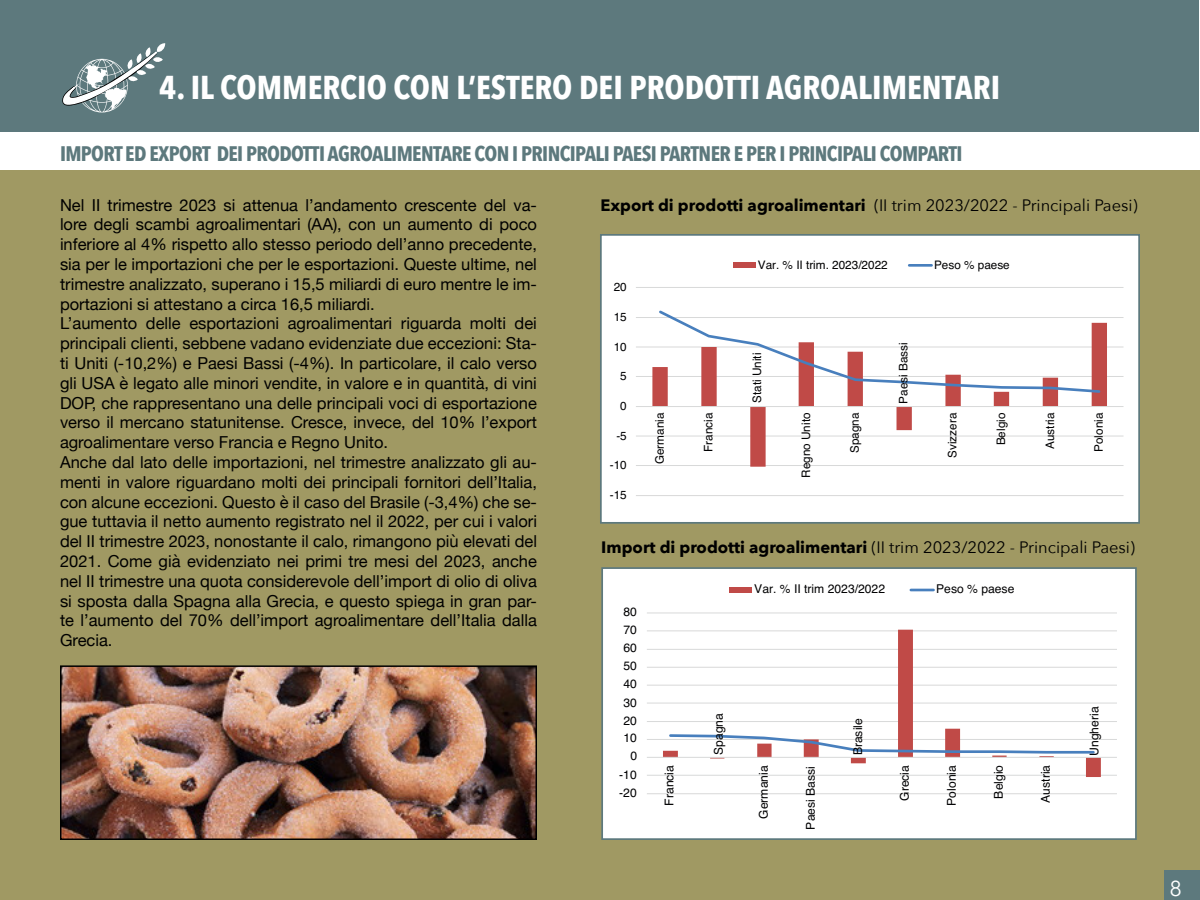
<style>
.page{position:relative;width:1200px;height:900px;background:#fff}
.page>*{position:absolute;margin:0;border:0;box-sizing:border-box;transform-origin:0 0}
.t1{font:700 33px "Avenir Next Condensed";color:#fff}
.t2{font:21.6px "Avenir Next";color:#fff}
.t3{font:700 21px "Avenir Next Condensed";letter-spacing:-.03em;color:#5d797d}
.t4{font:16.5px/19.8px "Helvetica Neue";color:#000}
.t5{font:16.5px "Avenir Next";color:#000}
.t6{font:12.15px "Helvetica";color:#010102}
.t7{font:11.7px "Helvetica";color:#010102}
.s1{font-weight:700}
</style>
<div class="page">
<div style="left:0;top:171px;width:1200px;height:729px;background:#a09963"></div>
<div style="left:1px;top:1px;width:1198px;height:131px;background:#5d797d"></div>
<div style="left:600px;top:234px;width:540px;height:290px;background:#fff;border:2px solid #5d797d"></div>
<div style="left:601px;top:567px;width:536px;height:273px;background:#fff;border:2px solid #5d797d"></div>
<div style="left:1164px;top:871px;width:36px;height:29px;background:#5d797d"></div>
<svg style="left:62px;top:43px;width:103px;height:70px"></svg>
<img style="left:63px;top:668px;width:471px;height:169px">
<div style="left:60px;top:665px;width:477px;height:175px;border:2px solid #000"></div>
<hr style="left:636px;top:495px;width:488px;height:1px;background:#d8d9d9">
<hr style="left:636px;top:465px;width:488px;height:1px;background:#d8d9d9">
<hr style="left:636px;top:436px;width:488px;height:1px;background:#d8d9d9">
<hr style="left:636px;top:376px;width:488px;height:1px;background:#d8d9d9">
<hr style="left:636px;top:347px;width:488px;height:1px;background:#d8d9d9">
<hr style="left:636px;top:317px;width:488px;height:1px;background:#d8d9d9">
<hr style="left:636px;top:287px;width:488px;height:1px;background:#d8d9d9">
<svg style="left:652px;top:323px;width:455px;height:144px"></svg>
<hr style="left:636px;top:406px;width:488px;height:1px;background:#d8d9d9">
<svg style="left:657px;top:310px;width:445px;height:84px"></svg>
<div style="left:733px;top:263px;width:23px;height:5px;background:#c04a47"></div>
<hr style="left:909px;top:264px;width:23px;height:3px;background:#487fbd">
<hr style="left:647px;top:793px;width:470px;height:1px;background:#d8d9d9">
<hr style="left:647px;top:775px;width:470px;height:1px;background:#d8d9d9">
<hr style="left:647px;top:739px;width:470px;height:1px;background:#d8d9d9">
<hr style="left:647px;top:721px;width:470px;height:1px;background:#d8d9d9">
<hr style="left:647px;top:703px;width:470px;height:1px;background:#d8d9d9">
<hr style="left:647px;top:685px;width:470px;height:1px;background:#d8d9d9">
<hr style="left:647px;top:667px;width:470px;height:1px;background:#d8d9d9">
<hr style="left:647px;top:649px;width:470px;height:1px;background:#d8d9d9">
<hr style="left:647px;top:630px;width:470px;height:1px;background:#d8d9d9">
<hr style="left:647px;top:613px;width:470px;height:1px;background:#d8d9d9">
<svg style="left:663px;top:630px;width:438px;height:147px"></svg>
<hr style="left:647px;top:757px;width:470px;height:1px;background:#d8d9d9">
<svg style="left:668px;top:733px;width:428px;height:22px"></svg>
<div style="left:729px;top:587px;width:23px;height:6px;background:#c04a47"></div>
<hr style="left:911px;top:589px;width:23px;height:2px;background:#487fbd">
<h1 class="t1" style="left:159px;top:68px;width:843px">4. IL COMMERCIO CON L’ESTERO DEI PRODOTTI AGROALIMENTARI</h1>
<p class="t3" style="left:60px;top:141px;width:904px">IMPORT ED EXPORT DEI PRODOTTI AGROALIMENTARE CON I PRINCIPALI PAESI PARTNER E PER I PRINCIPALI COMPARTI</p>
<p class="t5" style="left:600px;top:192px;width:539px"><span class="s1">Export di prodotti agroalimentari</span> (II trim 2023/2022 - Principali Paesi)</p>
<p class="t4" style="left:60px;top:196px;width:479px">Nel II trimestre 2023 si attenua l’andamento crescente del va&shy;lore degli scambi agroalimentari (AA), con un aumento di poco inferiore al 4% rispetto allo stesso periodo dell’anno precedente, sia per le importazioni che per le esportazioni. Queste ultime, nel trimestre analizzato, superano i 15,5 miliardi di euro mentre le im&shy;portazioni si attestano a circa 16,5 miliardi.<br>L’aumento delle esportazioni agroalimentari riguarda molti dei principali clienti, sebbene vadano evidenziate due eccezioni: Sta&shy;ti Uniti (-10,2%) e Paesi Bassi (-4%). In particolare, il calo verso gli USA è legato alle minori vendite, in valore e in quantità, di vini DOP, che rappresentano una delle principali voci di esportazione verso il mercano statunitense. Cresce, invece, del 10% l’export agroalimentare verso Francia e Regno Unito.<br>Anche dal lato delle importazioni, nel trimestre analizzato gli au&shy;menti in valore riguardano molti dei principali fornitori dell’Italia, con alcune eccezioni. Questo è il caso del Brasile (-3,4%) che se&shy;gue tuttavia il netto aumento registrato nel il 2022, per cui i valori del II trimestre 2023, nonostante il calo, rimangono più elevati del 2021. Come già evidenziato nei primi tre mesi del 2023, anche nel II trimestre una quota considerevole dell’import di olio di oliva si sposta dalla Spagna alla Grecia, e questo spiega in gran par&shy;te l’aumento del 70% dell’import agroalimentare dell’Italia dalla Grecia.</p>
<p class="t7" style="left:758px;top:255px;width:131px">Var. % II trim. 2023/2022</p>
<p class="t7" style="left:934px;top:255px;width:77px">Peso % paese</p>
<p class="t7" style="left:614px;top:278px;width:15px">20</p>
<p class="t7" style="left:614px;top:308px;width:15px">15</p>
<p class="t7" style="left:614px;top:337px;width:15px">10</p>
<p class="t7" style="left:895px;top:404px;width:63px;rotate:-90deg">Paesi Bassi</p>
<p class="t7" style="left:748px;top:403px;width:52px;rotate:-90deg">Stati Uniti</p>
<p class="t7" style="left:620px;top:367px;width:8px">5</p>
<p class="t7" style="left:620px;top:396px;width:8px">0</p>
<p class="t7" style="left:943px;top:458px;width:47px;rotate:-90deg">Svizzera</p>
<p class="t7" style="left:992px;top:445px;width:34px;rotate:-90deg">Belgio</p>
<p class="t7" style="left:1041px;top:449px;width:38px;rotate:-90deg">Austria</p>
<p class="t7" style="left:1090px;top:452px;width:41px;rotate:-90deg">Polonia</p>
<p class="t7" style="left:797px;top:478px;width:67px;rotate:-90deg">Regno Unito</p>
<p class="t7" style="left:846px;top:453px;width:42px;rotate:-90deg">Spagna</p>
<p class="t7" style="left:651px;top:464px;width:53px;rotate:-90deg">Germania</p>
<p class="t7" style="left:699px;top:452px;width:41px;rotate:-90deg">Francia</p>
<p class="t7" style="left:616px;top:426px;width:12px">-5</p>
<p class="t7" style="left:610px;top:456px;width:18px">-10</p>
<p class="t7" style="left:610px;top:485px;width:18px">-15</p>
<p class="t5" style="left:601px;top:533px;width:535px"><span class="s1">Import di prodotti agroalimentari</span> (II trim 2023/2022 - Principali Paesi)</p>
<p class="t6" style="left:754px;top:580px;width:132px">Var. % II trim 2023/2022</p>
<p class="t6" style="left:936px;top:580px;width:80px">Peso % paese</p>
<p class="t6" style="left:623px;top:602px;width:15px">80</p>
<p class="t6" style="left:623px;top:620px;width:15px">70</p>
<p class="t6" style="left:623px;top:639px;width:15px">60</p>
<p class="t6" style="left:623px;top:657px;width:15px">50</p>
<p class="t6" style="left:623px;top:675px;width:15px">40</p>
<p class="t6" style="left:623px;top:693px;width:15px">30</p>
<p class="t6" style="left:623px;top:711px;width:15px">20</p>
<p class="t6" style="left:623px;top:729px;width:15px">10</p>
<p class="t6" style="left:630px;top:747px;width:8px">0</p>
<p class="t6" style="left:619px;top:765px;width:19px">-10</p>
<p class="t6" style="left:619px;top:783px;width:19px">-20</p>
<p class="t6" style="left:660px;top:806px;width:42px;rotate:-90deg">Francia</p>
<p class="t6" style="left:709px;top:755px;width:43px;rotate:-90deg">Spagna</p>
<p class="t6" style="left:754px;top:819px;width:55px;rotate:-90deg">Germania</p>
<p class="t6" style="left:801px;top:830px;width:65px;rotate:-90deg">Paesi Bassi</p>
<p class="t6" style="left:849px;top:755px;width:39px;rotate:-90deg">Brasile</p>
<p class="t6" style="left:895px;top:801px;width:37px;rotate:-90deg">Grecia</p>
<p class="t6" style="left:942px;top:806px;width:42px;rotate:-90deg">Polonia</p>
<p class="t6" style="left:989px;top:799px;width:35px;rotate:-90deg">Belgio</p>
<p class="t6" style="left:1036px;top:803px;width:39px;rotate:-90deg">Austria</p>
<p class="t6" style="left:1085px;top:756px;width:51px;rotate:-90deg">Ungheria</p>
<h2 class="t2" style="left:1169px;top:870px;width:14px">8</h2>
</div>
